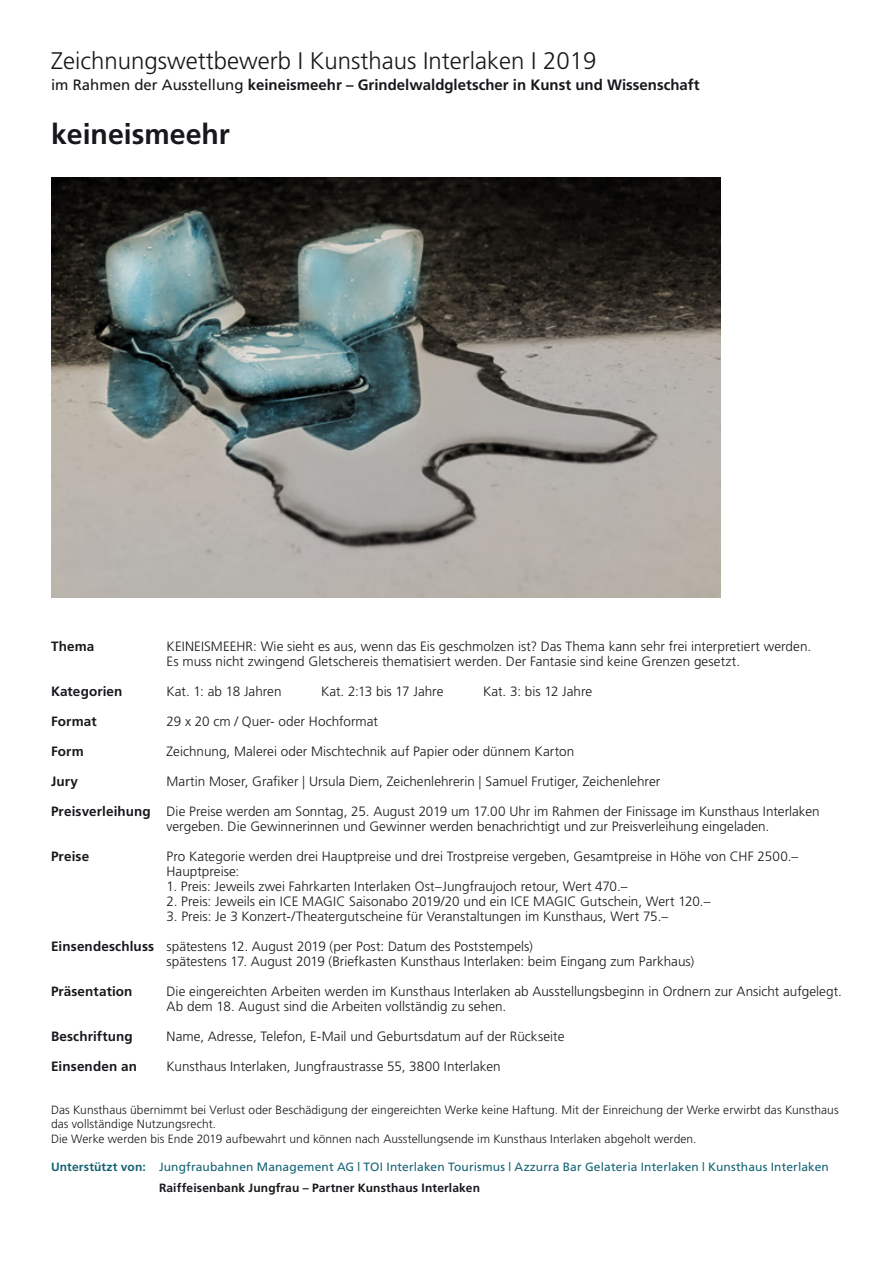
<style>
.page{position:relative;width:893px;height:1263px;background:#fff}
.page>*{position:absolute;margin:0;border:0;box-sizing:border-box;transform-origin:0 0}
.t1{font:700 28.5px "Frutiger LT";color:#1a171c}
.t2{font:300 24px "Frutiger LT";color:#1a171c}
.t3{font:700 15px "Frutiger LT";color:#1a171c}
.t4{font:300 13.5px/15px "Frutiger LT";color:#1a171c}
.t5{font:700 13.5px "Frutiger LT";letter-spacing:.01em;color:#1a171c}
.t6{font:300 12px/14.4px "Frutiger LT";letter-spacing:.005em;color:#1a171c}
.t7{font:12px "Frutiger";letter-spacing:.01em;color:#146375}
.t8{font:700 12px "Frutiger";letter-spacing:.01em;color:#1a171c}
.s1{font-weight:400}
.s2{font-family:"Akzidenz Grotesk BE Light Os F";font-weight:400}
.s3{font-weight:700}
.s4{font-family:"Frutiger LT";font-weight:700}
</style>
<div class="page">
<img style="left:52px;top:177px;width:668px;height:421px">
<p class="t2" style="left:51px;top:47px;width:547px">Zeichnungswettbewerb I Kunsthaus Interlaken I 2019</p>
<p class="t3" style="left:51px;top:76px;width:650px"><span class="s1">im Rahmen der Ausstellung</span> keineismeehr – Grindelwaldgletscher in Kunst und Wissenschaft</p>
<p class="t1" style="left:51px;top:117px;width:180px">keineismeehr</p>
<p class="t5" style="left:51px;top:638px;width:45px">Thema</p>
<p class="t4" style="left:167px;top:638px;width:646px">KEINEISMEEHR: Wie sieht es aus, wenn das Eis geschmolzen ist? Das Thema kann sehr frei interpretiert werden.</p>
<p class="t4" style="left:167px;top:653px;width:575px">Es muss nicht zwingend Gletschereis thematisiert werden. Der Fantasie sind keine Grenzen gesetzt.</p>
<p class="t5" style="left:51px;top:683px;width:73px">Kategorien</p>
<p class="t4" style="left:167px;top:683px;width:117px">Kat. 1: ab 18 Jahren</p>
<p class="t4" style="left:321px;top:683px;width:124px">Kat. 2:13 bis 17 Jahre</p>
<p class="t4" style="left:483px;top:683px;width:111px">Kat. 3: bis 12 Jahre</p>
<p class="t5" style="left:51px;top:713px;width:47px">Format</p>
<p class="t4" style="left:167px;top:713px;width:213px">29 x 20 cm / Quer- oder Hochformat</p>
<p class="t5" style="left:51px;top:743px;width:34px">Form</p>
<p class="t4" style="left:167px;top:743px;width:409px">Zeichnung, Malerei oder Mischtechnik auf Papier oder dünnem Karton</p>
<p class="t5" style="left:51px;top:773px;width:28px">Jury</p>
<p class="t4" style="left:167px;top:773px;width:495px">Martin Moser, Grafiker <span class="s2">|</span> Ursula Diem, Zeichenlehrerin <span class="s2">|</span> Samuel Frutiger, Zeichenlehrer</p>
<p class="t4" style="left:167px;top:803px;width:655px;text-indent:-116px"><span class="s3">Preisverleihung</span> Die Preise werden am Sonntag, 25. August 2019 um 17.00 Uhr im Rahmen der Finissage im Kunsthaus Interlaken vergeben. Die Gewinnerinnen und Gewinner werden benachrichtigt und zur Preisverleihung eingeladen.</p>
<p class="t5" style="left:51px;top:848px;width:40px">Preise</p>
<p class="t4" style="left:167px;top:848px;width:633px">Pro Kategorie werden drei Hauptpreise und drei Trostpreise vergeben, Gesamtpreise in Höhe von CHF 2500.–</p>
<p class="t4" style="left:167px;top:863px;width:74px">Hauptpreise:</p>
<p class="t4" style="left:167px;top:878px;width:463px">1. Preis: Jeweils zwei Fahrkarten Interlaken Ost–Jungfraujoch retour, Wert 470.–</p>
<p class="t4" style="left:167px;top:893px;width:545px">2. Preis: Jeweils ein ICE MAGIC Saisonabo 2019/20 und ein ICE MAGIC Gutschein, Wert 120.–</p>
<p class="t4" style="left:167px;top:908px;width:503px">3. Preis: Je 3 Konzert-/Theatergutscheine für Veranstaltungen im Kunsthaus, Wert 75.–</p>
<p class="t4" style="left:51px;top:938px;width:483px"><span class="s3">Einsendeschluss</span> spätestens 12. August 2019 (per Post: Datum des Poststempels)</p>
<p class="t4" style="left:167px;top:953px;width:529px">spätestens 17. August 2019 (Briefkasten Kunsthaus Interlaken: beim Eingang zum Parkhaus)</p>
<p class="t5" style="left:51px;top:983px;width:83px">Präsentation</p>
<p class="t4" style="left:167px;top:983px;width:677px">Die eingereichten Arbeiten werden im Kunsthaus Interlaken ab Ausstellungsbeginn in Ordnern zur Ansicht aufgelegt.</p>
<p class="t4" style="left:167px;top:998px;width:341px">Ab dem 18. August sind die Arbeiten vollständig zu sehen.</p>
<p class="t5" style="left:51px;top:1028px;width:83px">Beschriftung</p>
<p class="t4" style="left:167px;top:1028px;width:399px">Name, Adresse, Telefon, E-Mail und Geburtsdatum auf der Rückseite</p>
<p class="t5" style="left:51px;top:1058px;width:87px">Einsenden an</p>
<p class="t4" style="left:167px;top:1058px;width:336px">Kunsthaus Interlaken, Jungfraustrasse 55, 3800 Interlaken</p>
<p class="t6" style="left:51px;top:1102px;width:789px">Das Kunsthaus übernimmt bei Verlust oder Beschädigung der eingereichten Werke keine Haftung. Mit der Einreichung der Werke erwirbt das Kunsthaus das vollständige Nutzungsrecht.</p>
<p class="t6" style="left:51px;top:1131px;width:647px">Die Werke werden bis Ende 2019 aufbewahrt und können nach Ausstellungsende im Kunsthaus Interlaken abgeholt werden.</p>
<p class="t7" style="left:51px;top:1160px;width:779px"><span class="s4">Unterstützt von:</span> Jungfraubahnen Management AG | TOI Interlaken Tourismus | Azzurra Bar Gelateria Interlaken | Kunsthaus Interlaken</p>
<p class="t8" style="left:159px;top:1181px;width:322px">Raiffeisenbank Jungfrau – Partner Kunsthaus Interlaken</p>
</div>
